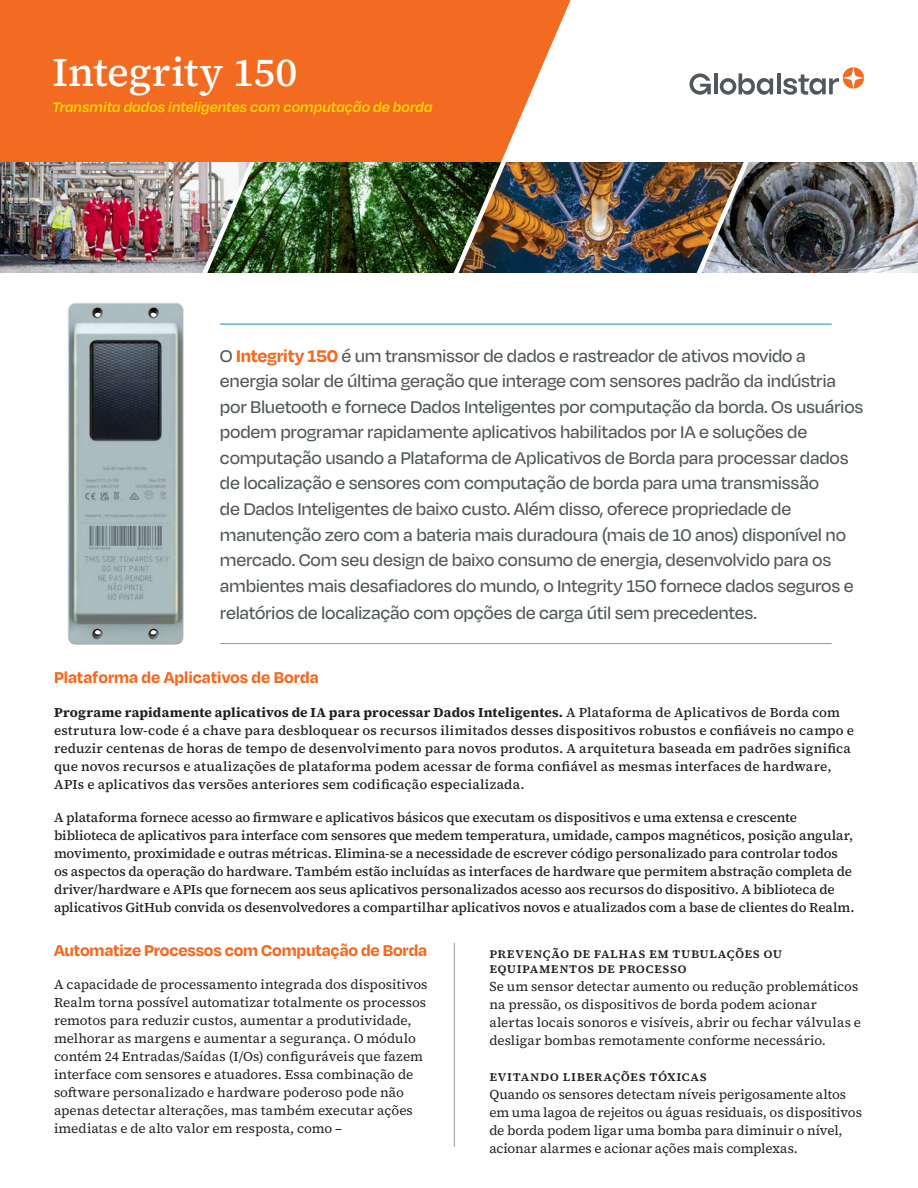
<style>
.page{position:relative;width:918px;height:1188px;background:#fff}
.page>*{position:absolute;margin:0;border:0;box-sizing:border-box;transform-origin:0 0}
.t1{font:500 40.5px "Source Serif 4";color:#fff}
.t2{font:500 19.5px/25.7px "Degular";letter-spacing:-.015em;color:#52585a}
.t3{font:700 18px "Degular";letter-spacing:-.01em;color:#f36a21}
.t4{font:italic 600 15.9px "Degular";letter-spacing:.005em;color:#ffd801}
.t5{font:500 13.5px/18px "Source Serif 4";letter-spacing:-.005em;color:#231f20}
.t6{font:13.5px/18px "Source Serif 4";color:#231f20}
.t7{font:600 13.5px/15px "Source Serif 4";letter-spacing:.035em;color:#231f20}
.s1{font-weight:700;color:#f36a21}
.s2{font-weight:700}
</style>
<div class="page">
<img style="left:0;top:162px;width:159px;height:111px">
<img style="left:312px;top:162px;width:96px;height:111px">
<img style="left:590px;top:162px;width:64px;height:111px">
<img style="left:756px;top:162px;width:162px;height:111px">
<img style="left:654px;top:162px;width:102px;height:111px">
<img style="left:159px;top:162px;width:153px;height:111px">
<hr style="left:714px;top:73px;width:4px;height:21px;background:#52585a">
<hr style="left:777px;top:73px;width:3px;height:21px;background:#52585a">
<svg style="left:720px;top:73px;width:53px;height:22px"></svg>
<svg style="left:690px;top:73px;width:21px;height:22px"></svg>
<svg style="left:783px;top:67px;width:81px;height:28px"></svg>
<img style="left:67px;top:302px;width:117px;height:343px">
<div style="left:0;top:0;width:408px;height:162px;background:#f36a21"></div>
<hr style="left:454px;top:943px;width:1px;height:204px;background:#939598">
<img style="left:408px;top:0;width:182px;height:324px">
<hr style="left:220px;top:324px;width:612px;height:1px;background:#218db9">
<hr style="left:220px;top:643px;width:612px;height:1px;background:#68bc45">
<p class="t1" style="left:52px;top:45px;width:246px">Integrity 150</p>
<p class="t4" style="left:52px;top:97px;width:382px">Transmita dados inteligentes com computação de borda</p>
<p class="t2" style="left:220px;top:342px;width:645px">O <span class="s1">Integrity 150</span> é um transmissor de dados e rastreador de ativos movido a energia solar de última geração que interage com sensores padrão da indústria por Bluetooth e fornece Dados Inteligentes por computação da borda. Os usuários podem programar rapidamente aplicativos habilitados por IA e soluções de computação usando a Plataforma de Aplicativos de Borda para processar dados de localização e sensores com computação de borda para uma transmissão<br>de Dados Inteligentes de baixo custo. Além disso, oferece propriedade de manutenção zero com a bateria mais duradoura (mais de 10 anos) disponível no mercado. Com seu design de baixo consumo de energia, desenvolvido para os ambientes mais desafiadores do mundo, o Integrity 150 fornece dados seguros e relatórios de localização com opções de carga útil sem precedentes.</p>
<p class="t3" style="left:54px;top:666px;width:266px">Plataforma de Aplicativos de Borda</p>
<p class="t5" style="left:54px;top:704px;width:802px"><span class="s2">Programe rapidamente aplicativos de IA para processar Dados Inteligentes.</span> A Plataforma de Aplicativos de Borda com estrutura low-code é a chave para desbloquear os recursos ilimitados desses dispositivos robustos e confiáveis no campo e reduzir centenas de horas de tempo de desenvolvimento para novos produtos. A arquitetura baseada em padrões significa que novos recursos e atualizações de plataforma podem acessar de forma confiável as mesmas interfaces de hardware, APIs e aplicativos das versões anteriores sem codificação especializada.</p>
<p class="t5" style="left:54px;top:809px;width:802px">A plataforma fornece acesso ao firmware e aplicativos básicos que executam os dispositivos e uma extensa e crescente biblioteca de aplicativos para interface com sensores que medem temperatura, umidade, campos magnéticos, posição angular, movimento, proximidade e outras métricas. Elimina-se a necessidade de escrever código personalizado para controlar todos os aspectos da operação do hardware. Também estão incluídas as interfaces de hardware que permitem abstração completa de driver/hardware e APIs que fornecem aos seus aplicativos personalizados acesso aos recursos do dispositivo. A biblioteca de aplicativos GitHub convida os desenvolvedores a compartilhar aplicativos novos e atualizados com a base de clientes do Realm.</p>
<p class="t3" style="left:54px;top:939px;width:375px">Automatize Processos com Computação de Borda</p>
<p class="t6" style="left:54px;top:976px;width:375px">A capacidade de processamento integrada dos dispositivos Realm torna possível automatizar totalmente os processos remotos para reduzir custos, aumentar a produtividade, melhorar as margens e aumentar a segurança. O módulo contém 24 Entradas/Saídas (I/Os) configuráveis que fazem interface com sensores e atuadores. Essa combinação de software personalizado e hardware poderoso pode não apenas detectar alterações, mas também executar ações imediatas e de alto valor em resposta, como –</p>
<p class="t7" style="left:489px;top:946px;width:294px">prevenção de falhas em tubulações ou equipamentos de processo</p>
<p class="t6" style="left:489px;top:978px;width:373px">Se um sensor detectar aumento ou redução problemáticos na pressão, os dispositivos de borda podem acionar alertas locais sonoros e visíveis, abrir ou fechar válvulas e desligar bombas remotamente conforme necessário.</p>
<p class="t7" style="left:489px;top:1069px;width:219px">evitando liberações tóxicas</p>
<p class="t6" style="left:489px;top:1086px;width:374px">Quando os sensores detectam níveis perigosamente altos em uma lagoa de rejeitos ou águas residuais, os dispositivos de borda podem ligar uma bomba para diminuir o nível, acionar alarmes e acionar ações mais complexas.</p>
</div>
